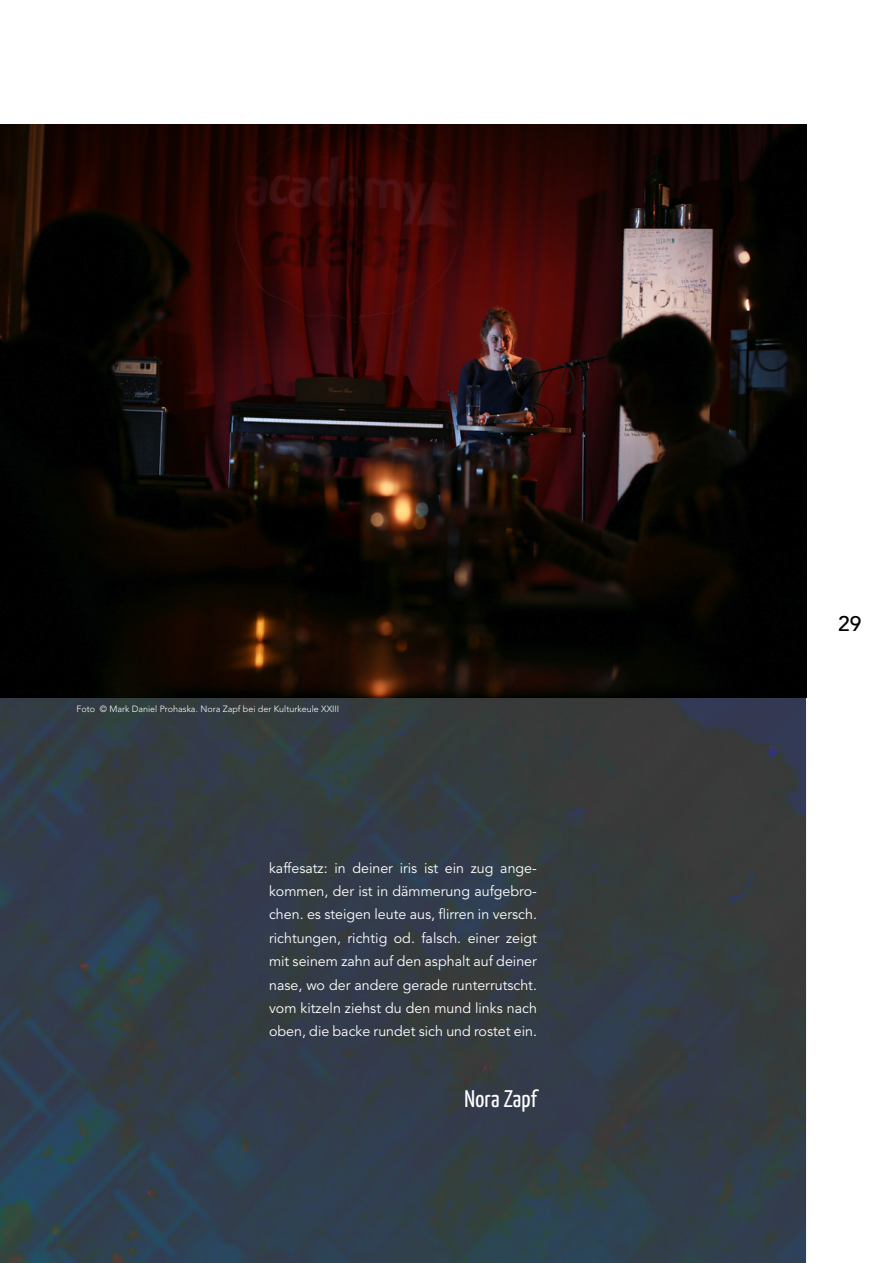
<style>
.page{position:relative;width:893px;height:1263px;background:#fff}
.page>*{position:absolute;margin:0;border:0;box-sizing:border-box;transform-origin:0 0}
.t1{font:24px "Yanone Kaffeesatz";letter-spacing:.01em;color:#fff}
.t2{font:500 21px "Avenir";color:#000}
.t3{font:14.25px/23.4px "Avenir";color:#fff;text-align:justify}
.t4{font:300 9px "Avenir";color:#fff}
</style>
<div class="page">
<img style="left:0;top:698px;width:806px;height:565px">
<img style="left:0;top:124px;width:806px;height:574px">
<p class="t4" style="left:77px;top:703px;width:264px">Foto © Mark Daniel Prohaska. Nora Zapf bei der Kulturkeule XXIII</p>
<p class="t3" style="left:269px;top:856px;width:269px">kaffesatz: in deiner iris ist ein zug ange&shy;kommen, der ist in dämmerung aufgebro&shy;chen. es steigen leute aus, flirren in versch. richtungen, richtig od. falsch. einer zeigt mit seinem zahn auf den asphalt auf deiner nase, wo der andere gerade runterrutscht. vom kitzeln ziehst du den mund links nach oben, die backe rundet sich und rostet ein.</p>
<h1 class="t1" style="left:464px;top:1083px;width:74px">Nora Zapf</h1>
<h2 class="t2" style="left:838px;top:611px;width:25px">29</h2>
</div>
